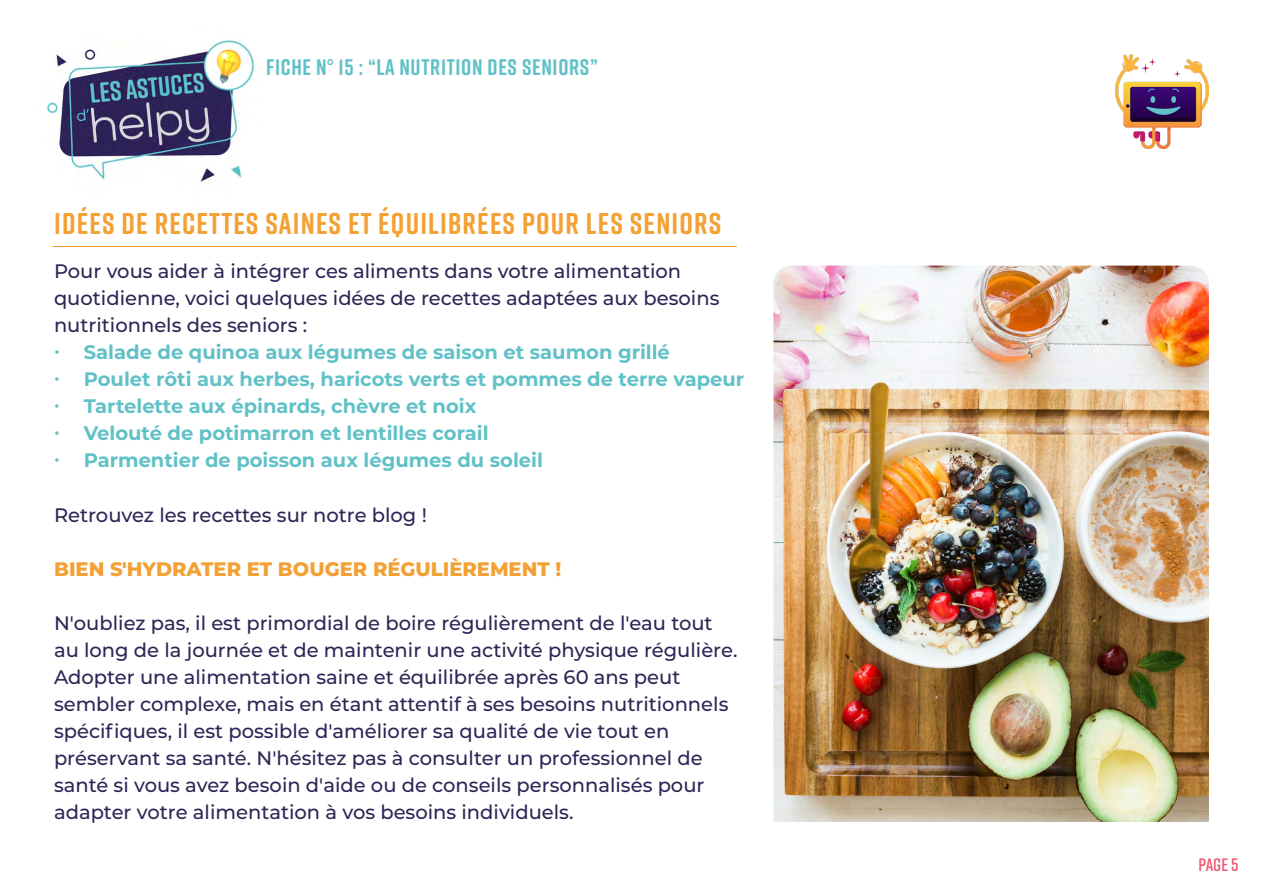
<style>
.page{position:relative;width:1263px;height:893px;background:#fff}
.page>*{position:absolute;margin:0;border:0;box-sizing:border-box;transform-origin:0 0}
.t1{font:700 30px "Rift Soft";letter-spacing:.04em;color:#f3a134}
.t2{font:700 22.5px "Rift Soft";letter-spacing:.03em;color:#60c1c7}
.t3{font:500 19.5px/27px "Montserrat";color:#2f2456}
.t4{font:700 19.5px "Montserrat";color:#60c1c7}
.t5{font:800 19.5px "Montserrat";color:#f3a134}
.t6{font:600 18px "Rift Soft";color:#f05773}
.s1{font-family:"Rift Soft"}
</style>
<div class="page">
<img style="left:1116px;top:54px;width:93px;height:94px">
<img style="left:46px;top:40px;width:208px;height:142px">
<img style="left:773px;top:266px;width:436px;height:556px">
<hr style="left:53px;top:246px;width:684px;height:1px;background:#f5a233">
<p class="t2" style="left:266px;top:51px;width:333px">FICHE N° 15 : “LA NUTRITION DES SENIORS”</p>
<h1 class="t1" style="left:54px;top:202px;width:669px">IDÉES DE RECETTES SAINES ET ÉQUILIBRÉES POUR LES SENIORS</h1>
<p class="t3" style="left:54px;top:257px;width:667px">Pour vous aider à intégrer ces aliments dans votre alimentation quotidienne, voici quelques idées de recettes adaptées aux besoins nutritionnels des seniors :</p>
<p class="t4" style="left:54px;top:338px;width:617px"><span class="s1">•</span> Salade de quinoa aux légumes de saison et saumon grillé</p>
<p class="t4" style="left:54px;top:365px;width:692px"><span class="s1">•</span> Poulet rôti aux herbes, haricots verts et pommes de terre vapeur</p>
<p class="t4" style="left:54px;top:392px;width:424px"><span class="s1">•</span> Tartelette aux épinards, chèvre et noix</p>
<p class="t4" style="left:54px;top:419px;width:436px"><span class="s1">•</span> Velouté de potimarron et lentilles corail</p>
<p class="t4" style="left:54px;top:446px;width:490px"><span class="s1">•</span> Parmentier de poisson aux légumes du soleil</p>
<p class="t3" style="left:54px;top:500px;width:374px">Retrouvez les recettes sur notre blog !</p>
<p class="t5" style="left:54px;top:554px;width:509px">BIEN S'HYDRATER ET BOUGER RÉGULIÈREMENT !</p>
<p class="t3" style="left:54px;top:608px;width:685px">N'oubliez pas, il est primordial de boire régulièrement de l'eau tout au long de la journée et de maintenir une activité physique régulière.<br>Adopter une alimentation saine et équilibrée après 60 ans peut sembler complexe, mais en étant attentif à ses besoins nutritionnels spécifiques, il est possible d'améliorer sa qualité de vie tout en préservant sa santé. N'hésitez pas à consulter un professionnel de santé si vous avez besoin d'aide ou de conseils personnalisés pour adapter votre alimentation à vos besoins individuels.</p>
<p class="t6" style="left:1198px;top:852px;width:42px">Page 5</p>
</div>
